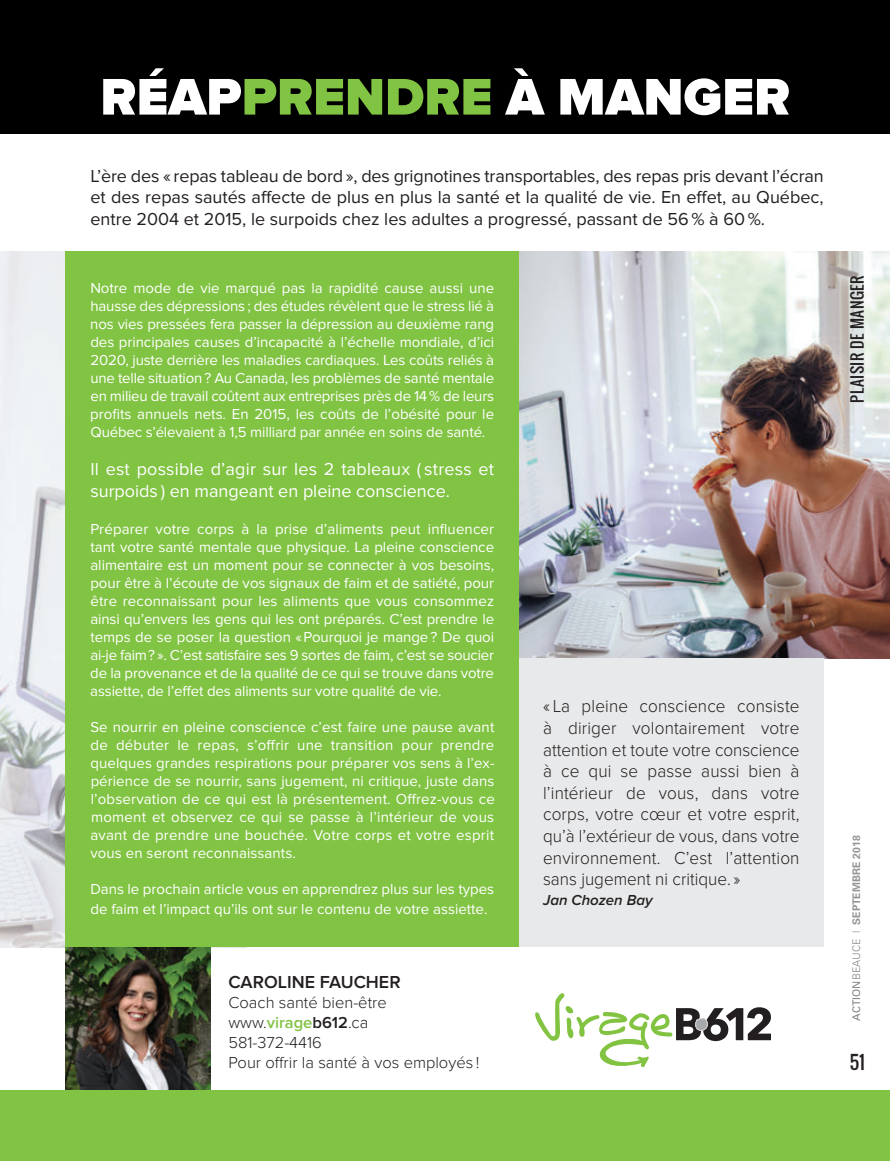
<style>
.page{position:relative;width:890px;height:1161px;background:#fff}
.page>*{position:absolute;margin:0;border:0;box-sizing:border-box;transform-origin:0 0}
.t1{font:900 53.4px "Lincoln Proxima Nova";color:#fff}
.t2{font:300 18px/21.6px "Lincoln Proxima Nova";letter-spacing:.01em;color:#231f20;text-align:justify;scale:.95 1}
.t3{font:18px/21.6px "Lincoln Proxima Nova";color:#231f20;text-align:justify}
.t4{font:18px/21.6px "Lincoln Proxima Nova";letter-spacing:.005em;color:#fff}
.t5{font:600 18px "Lincoln Proxima Nova";color:#231f20}
.t6{font:18px "Oswald";color:#231f20}
.t7{font:300 16.5px/19.8px "Lincoln Proxima Nova";color:#231f20}
.t8{font:15px/18px "Lincoln Proxima Nova";color:#fff;text-align:justify}
.t9{font:15px "Oswald";letter-spacing:.035em;color:#231f20}
.t10{font:italic 600 15px "Lincoln Proxima Nova";color:#231f20}
.t11{font:700 10.5px "Univers";color:#939598}
.s1{color:#81c343}
.s2{font-weight:600;color:#81c343}
.s3{font-weight:600}
.s4{font-weight:400;color:#808285}
.s5{font-weight:300;color:#808285}
.s6{font-weight:300}
</style>
<div class="page">
<img style="left:0;top:251px;width:65px;height:696px">
<div style="left:0;top:0;width:890px;height:145px;background:#000001"></div>
<img style="left:519px;top:251px;width:371px;height:407px">
<div style="left:65px;top:251px;width:454px;height:696px;background:#81c343"></div>
<div style="left:519px;top:658px;width:304px;height:289px;background:#e8e9ea"></div>
<img style="left:65px;top:947px;width:146px;height:143px">
<svg style="left:535px;top:993px;width:236px;height:74px"></svg>
<div style="left:0;top:1090px;width:890px;height:70px;background:#81c343"></div>
<div style="left:0;top:134px;width:890px;height:117px;background:#fff"></div>
<h1 class="t1" style="left:100px;top:79px;width:691px">RÉAP<span class="s1">PRENDRE</span> À MANGER</h1>
<p class="t3" style="left:90px;top:166px;width:735px">L’ère des « repas tableau de bord », des grignotines transportables, des repas pris devant l’écran et des repas sautés affecte de plus en plus la santé et la qualité de vie. En effet, au Québec, entre 2004 et 2015, le surpoids chez les adultes a progressé, passant de 56 % à 60 %.</p>
<p class="t8" style="left:90px;top:280px;width:405px">Notre mode de vie marqué pas la rapidité cause aussi une hausse des dépressions ; des études révèlent que le stress lié à nos vies pressées fera passer la dépression au deuxième rang des principales causes d’incapacité à l’échelle mondiale, d’ici 2020, juste derrière les maladies cardiaques. Les coûts reliés à une telle situation ? Au Canada, les problèmes de santé mentale en milieu de travail coûtent aux entreprises près de 14 % de leurs profits annuels nets. En 2015, les coûts de l’obésité pour le Québec s’élevaient à 1,5 milliard par année en soins de santé.</p>
<p class="t4" style="left:90px;top:460px;width:405px">Il est possible d’agir sur les 2 tableaux ( stress et surpoids ) en mangeant en pleine conscience.</p>
<p class="t8" style="left:90px;top:521px;width:405px">Préparer votre corps à la prise d’aliments peut influencer tant votre santé mentale que physique. La pleine conscience alimentaire est un moment pour se connecter à vos besoins, pour être à l’écoute de vos signaux de faim et de satiété, pour être reconnaissant pour les aliments que vous consommez ainsi qu’envers les gens qui les ont préparés. C’est prendre le temps de se poser la question «Pourquoi je mange ? De quoi ai-je faim? ». C’est satisfaire ses 9 sortes de faim, c’est se soucier de la provenance et de la qualité de ce qui se trouve dans votre assiette, de l’effet des aliments sur votre qualité de vie.</p>
<p class="t8" style="left:90px;top:719px;width:406px">Se nourrir en pleine conscience c’est faire une pause avant de débuter le repas, s’offrir une transition pour prendre quelques grandes respirations pour préparer vos sens à l’ex&shy;périence de se nourrir, sans jugement, ni critique, juste dans l’observation de ce qui est là présentement. Offrez-vous ce moment et observez ce qui se passe à l’intérieur de vous avant de prendre une bouchée. Votre corps et votre esprit vous en seront reconnaissants.</p>
<p class="t8" style="left:90px;top:880px;width:405px;line-height:19.6px">Dans le prochain article vous en apprendrez plus sur les types de faim et l’impact qu’ils ont sur le contenu de votre assiette.</p>
<p class="t5" style="left:228px;top:975px;width:174px">CAROLINE FAUCHER</p>
<p class="t7" style="left:228px;top:994px;width:252px">Coach santé bien-être www.<span class="s2">virage</span><span class="s3">b612</span>.ca<br>581-372-4416<br>Pour offrir la santé à vos employés!</p>
<p class="t2" style="left:543px;top:697px;width:271px">« La pleine conscience consiste à diriger volontairement votre attention et toute votre conscience à ce qui se passe aussi bien à l’intérieur de vous, dans votre corps, votre cœur et votre esprit, qu’à l’extérieur de vous, dans votre environnement. C’est l’attention sans jugement ni critique. »</p>
<p class="t10" style="left:543px;top:894px;width:111px">Jan Chozen Bay</p>
<p class="t9" style="left:850px;top:402px;width:129px;rotate:-90deg">pLaiSir de manger</p>
<p class="t11" style="left:852px;top:1020px;width:186px;rotate:-90deg"><span class="s4">ACTION</span><span class="s5">BEAUCE</span> <span class="s6">|</span> SEPTEMBRE 2018</p>
<p class="t6" style="left:850px;top:1053px;width:16px">51</p>
</div>
